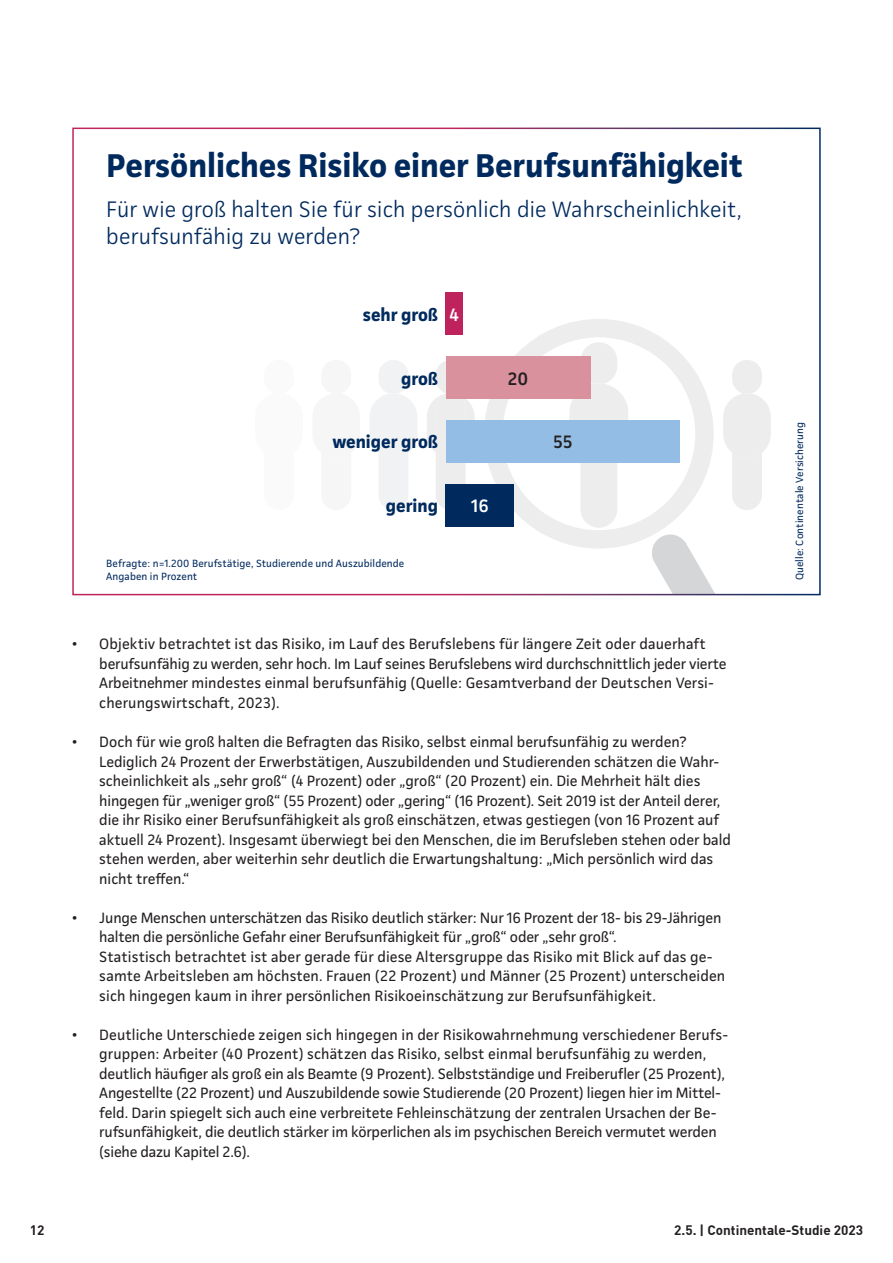
<style>
.page{position:relative;width:893px;height:1263px;background:#fff}
.page>*{position:absolute;margin:0;border:0;box-sizing:border-box;transform-origin:0 0}
.t1{font:700 33px "Continentale Pro";color:#002a5e}
.t2{font:300 22.5px/27px "Continentale Pro";letter-spacing:.01em;color:#002a5e}
.t3{font:700 18px "Continentale Pro";color:#002a5e}
.t4{font:600 18px "Continentale Pro";color:#231f20}
.t5{font:600 18px "Continentale Pro";color:#fff}
.t6{font:15px/19.5px "Continentale Pro";color:#231f20}
.t7{font:700 13.5px "DIN Offc Pro";color:#231f20}
.t8{font:10.5px/12.6px "Continentale Pro";letter-spacing:.01em;color:#002a5e}
.s1{font-weight:600;color:#fff}
</style>
<div class="page">
<svg style="left:427px;top:361px;width:47px;height:91px"></svg>
<div style="left:436px;top:394px;width:30px;height:116px;background:#ededee;border-radius:15px"></div>
<svg style="left:484px;top:319px;width:230px;height:230px"></svg>
<svg style="left:569px;top:342px;width:59px;height:186px"></svg>
<svg style="left:723px;top:360px;width:48px;height:150px"></svg>
<svg style="left:370px;top:360px;width:47px;height:150px"></svg>
<svg style="left:649px;top:534px;width:65px;height:58px"></svg>
<div style="left:72px;top:128px;width:749px;height:467px;border:2px solid #fff"></div>
<div style="left:446px;top:293px;width:17px;height:42px;background:#bf235d"></div>
<div style="left:446px;top:356px;width:144px;height:43px;background:#d9919d"></div>
<div style="left:446px;top:420px;width:234px;height:43px;background:#93bde5"></div>
<div style="left:446px;top:484px;width:68px;height:42px;background:#002a5e"></div>
<p class="t7" style="left:30px;top:1219px;width:16px">12</p>
<h1 class="t1" style="left:106px;top:145px;width:638px">Persönliches Risiko einer Berufsunfähigkeit</h1>
<h2 class="t2" style="left:106px;top:195px;width:637px">Für wie groß halten Sie für sich persönlich die Wahrscheinlichkeit, berufsunfähig zu werden?</h2>
<p class="t3" style="left:363px;top:303px;width:98px">sehr groß <span class="s1">4</span></p>
<p class="t3" style="left:401px;top:367px;width:38px">groß</p>
<p class="t4" style="left:508px;top:367px;width:22px">20</p>
<p class="t3" style="left:332px;top:431px;width:107px">weniger groß</p>
<p class="t4" style="left:553px;top:431px;width:21px">55</p>
<p class="t3" style="left:386px;top:495px;width:54px">gering</p>
<p class="t5" style="left:471px;top:495px;width:19px">16</p>
<p class="t8" style="left:106px;top:557px;width:299px">Befragte: n=1.200 Berufstätige, Studierende und Auszubildende<br>Angaben in Prozent</p>
<p class="t6" style="left:99px;top:634px;width:629px;text-indent:-27px">• Objektiv betrachtet ist das Risiko, im Lauf des Berufslebens für längere Zeit oder dauerhaft berufsunfähig zu werden, sehr hoch. Im Lauf seines Berufslebens wird durchschnittlich jeder vierte Arbeitnehmer mindestes einmal berufsunfähig (Quelle: Gesamtverband der Deutschen Versi&shy;cherungswirtschaft, 2023).</p>
<p class="t6" style="left:99px;top:732px;width:633px;text-indent:-27px">• Doch für wie groß halten die Befragten das Risiko, selbst einmal berufsunfähig zu werden?<br>Lediglich 24 Prozent der Erwerbstätigen, Auszubildenden und Studierenden schätzen die Wahr&shy;scheinlichkeit als „sehr groß“ (4 Prozent) oder „groß“ (20 Prozent) ein. Die Mehrheit hält dies hingegen für „weniger groß“ (55 Prozent) oder „gering“ (16 Prozent). Seit 2019 ist der Anteil derer, die ihr Risiko einer Berufsunfähigkeit als groß einschätzen, etwas gestiegen (von 16 Prozent auf aktuell 24 Prozent). Insgesamt überwiegt bei den Menschen, die im Berufsleben stehen oder bald stehen werden, aber weiterhin sehr deutlich die Erwartungshaltung: „Mich persönlich wird das nicht treffen.“</p>
<p class="t6" style="left:99px;top:907px;width:627px;text-indent:-27px">• Junge Menschen unterschätzen das Risiko deutlich stärker: Nur 16 Prozent der 18- bis 29-Jährigen halten die persönliche Gefahr einer Berufsunfähigkeit für „groß“ oder „sehr groß“.<br>Statistisch betrachtet ist aber gerade für diese Altersgruppe das Risiko mit Blick auf das ge&shy;samte Arbeitsleben am höchsten. Frauen (22 Prozent) und Männer (25 Prozent) unterscheiden sich hingegen kaum in ihrer persönlichen Risikoeinschätzung zur Berufsunfähigkeit.</p>
<p class="t6" style="left:99px;top:1024px;width:630px;text-indent:-27px">• Deutliche Unterschiede zeigen sich hingegen in der Risikowahrnehmung verschiedener Berufs&shy;gruppen: Arbeiter (40 Prozent) schätzen das Risiko, selbst einmal berufsunfähig zu werden, deutlich häufiger als groß ein als Beamte (9 Prozent). Selbstständige und Freiberufler (25 Prozent), Angestellte (22 Prozent) und Auszubildende sowie Studierende (20 Prozent) liegen hier im Mittel&shy;feld. Darin spiegelt sich auch eine verbreitete Fehleinschätzung der zentralen Ursachen der Be&shy;rufsunfähigkeit, die deutlich stärker im körperlichen als im psychischen Bereich vermutet werden (siehe dazu Kapitel 2.6).</p>
<p class="t8" style="left:793px;top:580px;width:160px;rotate:-90deg">Quelle: Continentale Versicherung</p>
<p class="t7" style="left:674px;top:1219px;width:191px">2.5. | Continentale-Studie 2023</p>
</div>
